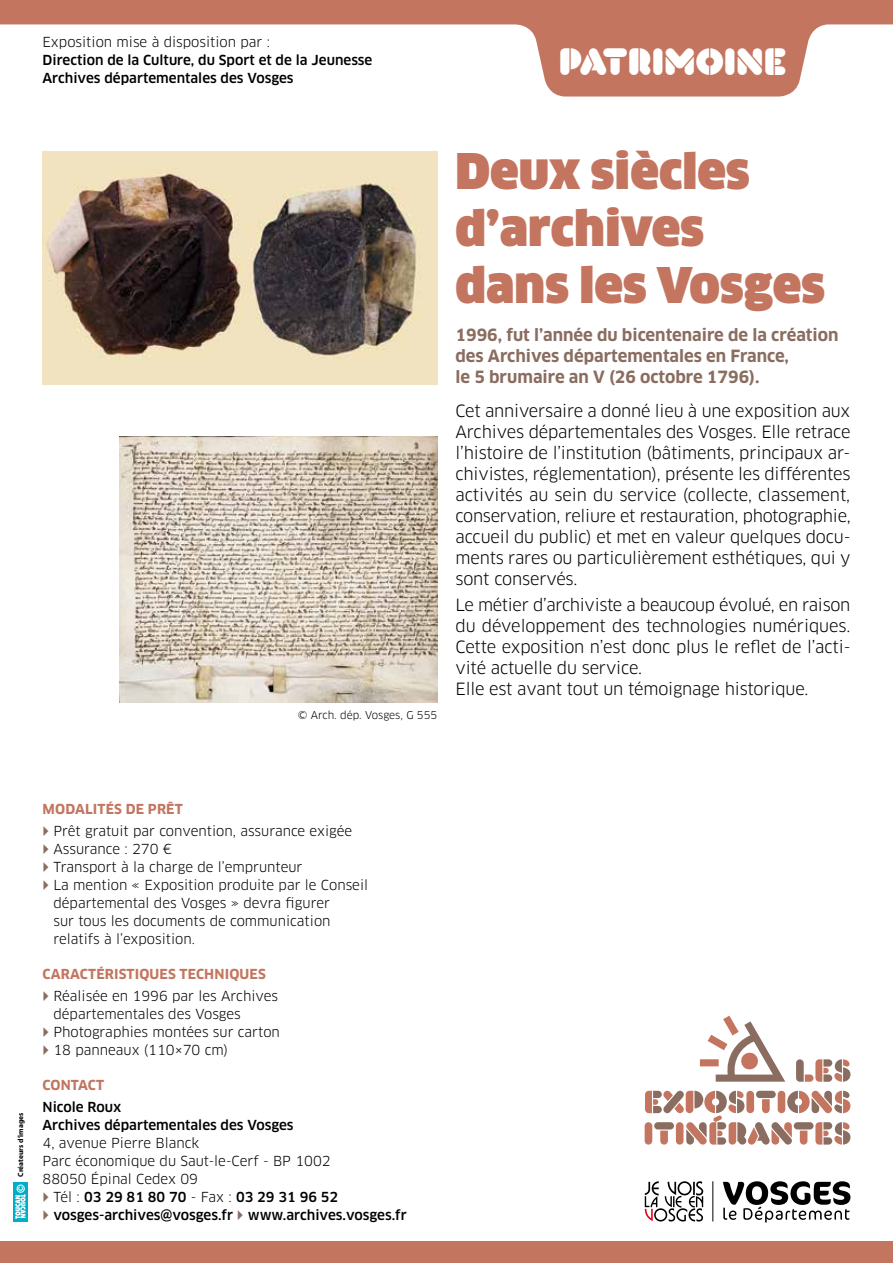
<style>
.page{position:relative;width:893px;height:1263px;background:#fff}
.page>*{position:absolute;margin:0;border:0;box-sizing:border-box;transform-origin:0 0}
.t1{font:900 48px/57px "Clan OT";color:#c3755f}
.t2{font:37.5px "Kada";color:#fff}
.t3{font:16.5px/21px "Clan OT";letter-spacing:-.01em;color:#000;text-align:justify}
.t4{font:700 16.5px/21px "Clan OT";color:#8a6d60}
.t5{font:13.5px/18px "Clan OT";color:#000}
.t6{font:500 13.5px/18px "Clan OT";color:#000}
.t7{font:700 13.5px "Clan OT";letter-spacing:.01em;color:#c3755f}
.t8{font:10.5px "Clan OT";color:#000}
.t9{font:700 7.5px "Myriad Pro";color:#000}
.s1{font-weight:400}
</style>
<div class="page">
<svg style="left:0;top:0;width:893px;height:97px"></svg>
<hr style="left:712px;top:1181px;width:1px;height:40px;background:#000">
<svg style="left:645px;top:1181px;width:58px;height:40px"></svg>
<svg style="left:723px;top:1181px;width:127px;height:41px"></svg>
<div style="left:0;top:1242px;width:893px;height:21px;background:#c3755f"></div>
<div style="left:700px;top:1059px;width:19px;height:7px;background:#c3755f"></div>
<svg style="left:708px;top:1016px;width:77px;height:66px"></svg>
<svg style="left:796px;top:1059px;width:54px;height:23px"></svg>
<svg style="left:645px;top:1091px;width:205px;height:53px"></svg>
<div style="left:13px;top:1182px;width:15px;height:39px;background:#00aec7"></div>
<svg style="left:15px;top:1184px;width:11px;height:35px"></svg>
<img style="left:43px;top:151px;width:394px;height:233px">
<img style="left:120px;top:437px;width:317px;height:265px">
<p class="t5" style="left:43px;top:33px;width:229px">Exposition mise à disposition par :</p>
<p class="t6" style="left:43px;top:51px;width:331px">Direction de la Culture, du Sport et de la Jeunesse<br>Archives départementales des Vosges</p>
<h2 class="t2" style="left:559px;top:39px;width:229px">PATRIMOINE</h2>
<p class="t8" style="left:298px;top:709px;width:141px">© Arch. dép. Vosges, G 555</p>
<h1 class="t1" style="left:455px;top:144px;width:371px">Deux siècles d’archives dans les Vosges</h1>
<p class="t4" style="left:455px;top:325px;width:384px">1996, fut l’année du bicentenaire de la création des Archives départementales en France,<br>le 5 brumaire an V (26 octobre 1796).</p>
<p class="t3" style="left:455px;top:401px;width:397px">Cet anniversaire a donné lieu à une exposition aux Archives départementales des Vosges. Elle retrace l’histoire de l’institution (bâtiments, principaux ar&shy;chivistes, réglementation), présente les différentes activités au sein du service (collecte, classement, conservation, reliure et restauration, photographie, accueil du public) et met en valeur quelques docu&shy;ments rares ou particulièrement esthétiques, qui y sont conservés.</p>
<p class="t3" style="left:455px;top:594px;width:396px;text-align:left">Le métier d’archiviste a beaucoup évolué, en raison du développement des technologies numériques.<br>Cette exposition n’est donc plus le reflet de l’acti&shy;vité actuelle du service.<br>Elle est avant tout un témoignage historique.</p>
<p class="t9" style="left:16px;top:1177px;width:65px;rotate:-90deg">Créateurs d’images</p>
<p class="t7" style="left:43px;top:801px;width:142px">Modalités de prêt</p>
<p class="t5" style="left:53px;top:822px;width:316px">Prêt gratuit par convention, assurance exigée Assurance : 270 €<br>Transport à la charge de l’emprunteur<br>La mention « Exposition produite par le Conseil départemental des Vosges » devra figurer<br>sur tous les documents de communication relatifs à l’exposition.</p>
<p class="t7" style="left:43px;top:966px;width:225px">Caractéristiques techniques</p>
<p class="t5" style="left:53px;top:987px;width:228px">Réalisée en 1996 par les Archives départementales des Vosges<br>Photographies montées sur carton<br>18 panneaux (110×70 cm)</p>
<p class="t7" style="left:43px;top:1077px;width:63px">Contact</p>
<p class="t6" style="left:43px;top:1098px;width:252px">Nicole Roux<br>Archives départementales des Vosges</p>
<p class="t5" style="left:43px;top:1134px;width:290px">4, avenue Pierre Blanck<br>Parc économique du Saut-le-Cerf - BP 1002<br>88050 Épinal Cedex 09</p>
<p class="t6" style="left:53px;top:1188px;width:355px"><span class="s1">Tél :</span> 03 29 81 80 70 <span class="s1">- Fax :</span> 03 29 31 96 52 vosges-archives@vosges.fr www.archives.vosges.fr</p>
</div>
